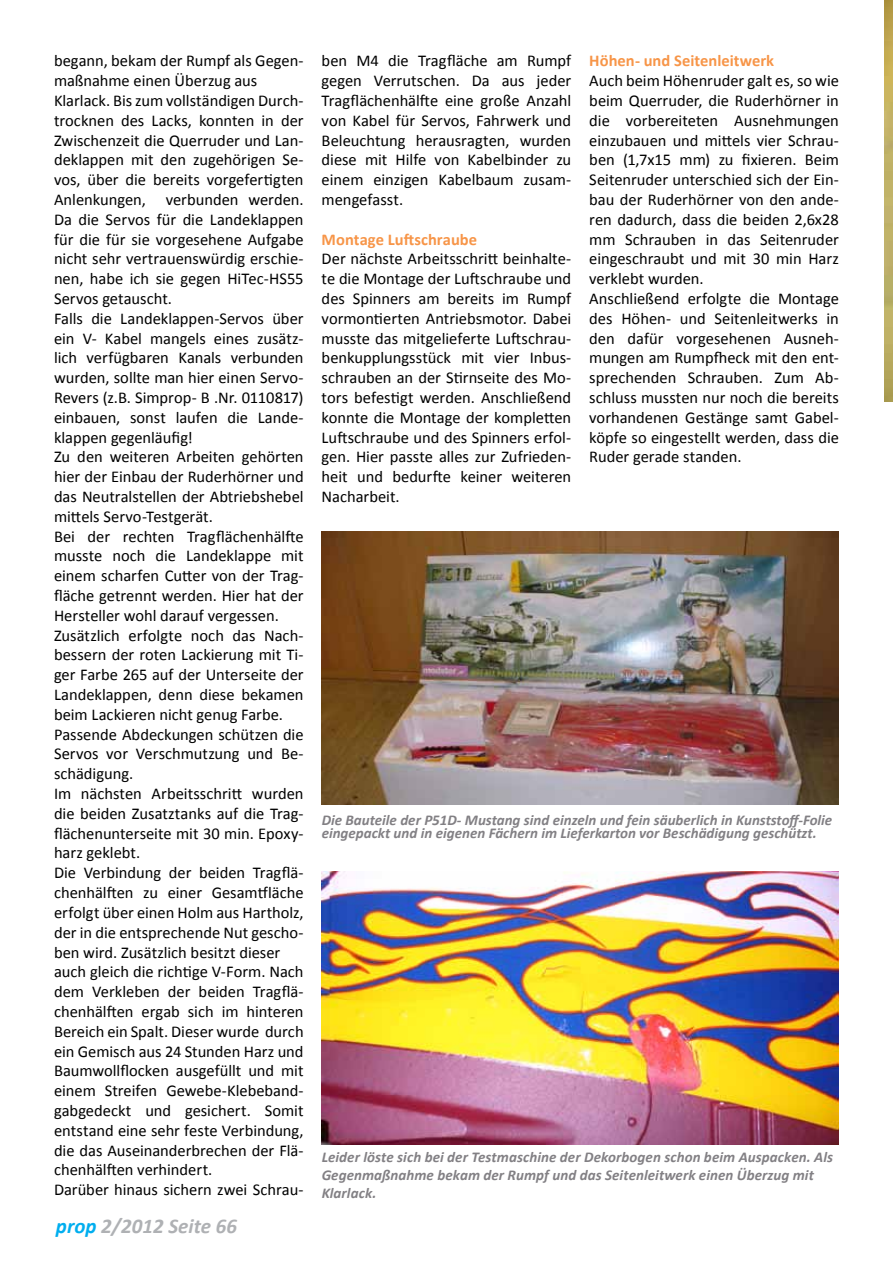
<style>
.page{position:relative;width:893px;height:1263px;background:#fff}
.page>*{position:absolute;margin:0;border:0;box-sizing:border-box;transform-origin:0 0}
.t1{font:italic 700 21px "Calibri";color:#afb1b4}
.t2{font:16.5px/19.8px "Calibri";letter-spacing:-.005em;color:#000}
.t3{font:700 16.5px "Calibri";color:#f79548}
.t4{font:italic 700 15px/18px "Calibri";color:#828084}
.s1{color:#00aeef}
</style>
<div class="page">
<img style="left:884px;top:0;width:9px;height:402px">
<img style="left:322px;top:531px;width:517px;height:274px">
<img style="left:322px;top:872px;width:517px;height:273px">
<p class="t2" style="left:54px;top:51px;width:251px">begann, bekam der Rumpf als Gegen&shy;maßnahme einen Überzug aus Klarlack. Bis zum vollständigen Durch&shy;trocknen des Lacks, konnten in der Zwischenzeit die Querruder und Lan&shy;deklappen mit den zugehörigen Se&shy;vos, über die bereits vorgefertigten Anlenkungen, verbunden werden.<br>Da die Servos für die Landeklappen für die für sie vorgesehene Aufgabe nicht sehr vertrauenswürdig erschie&shy;nen, habe ich sie gegen HiTec-HS55<br>Servos getauscht.<br>Falls die Landeklappen-Servos über ein V- Kabel mangels eines zusätz&shy;lich verfügbaren Kanals verbunden wurden, sollte man hier einen Servo-Revers (z.B. Simprop- B .Nr. 0110817) einbauen, sonst laufen die Lande&shy;klappen gegenläufig!<br>Zu den weiteren Arbeiten gehörten hier der Einbau der Ruderhörner und das Neutralstellen der Abtriebshebel mittels Servo-Testgerät.<br>Bei der rechten Tragflächenhälfte musste noch die Landeklappe mit einem scharfen Cutter von der Trag&shy;fläche getrennt werden. Hier hat der Hersteller wohl darauf vergessen.<br>Zusätzlich erfolgte noch das Nach&shy;bessern der roten Lackierung mit Ti&shy;ger Farbe 265 auf der Unterseite der Landeklappen, denn diese bekamen beim Lackieren nicht genug Farbe.<br>Passende Abdeckungen schützen die Servos vor Verschmutzung und Be&shy;schädigung.<br>Im nächsten Arbeitsschritt wurden die beiden Zusatztanks auf die Trag&shy;flächenunterseite mit 30 min. Epoxy&shy;harz geklebt.<br>Die Verbindung der beiden Tragflä&shy;chenhälften zu einer Gesamtfläche erfolgt über einen Holm aus Hartholz, der in die entsprechende Nut gescho&shy;ben wird. Zusätzlich besitzt dieser auch gleich die richtige V-Form. Nach dem Verkleben der beiden Tragflä&shy;chenhälften ergab sich im hinteren Bereich ein Spalt. Dieser wurde durch ein Gemisch aus 24 Stunden Harz und Baumwollflocken ausgefüllt und mit einem Streifen Gewebe-Klebeband&shy;gabgedeckt und gesichert. Somit entstand eine sehr feste Verbindung, die das Auseinanderbrechen der Flä&shy;chenhälften verhindert.<br>Darüber hinaus sichern zwei Schrau-</p>
<p class="t2" style="left:322px;top:51px;width:251px;text-align:justify">ben M4 die Tragfläche am Rumpf gegen Verrutschen. Da aus jeder Tragflächenhälfte eine große Anzahl von Kabel für Servos, Fahrwerk und Beleuchtung herausragten, wurden diese mit Hilfe von Kabelbinder zu einem einzigen Kabelbaum zusam&shy;mengefasst.</p>
<p class="t3" style="left:589px;top:50px;width:186px">Höhen- und Seitenleitwerk</p>
<p class="t2" style="left:589px;top:71px;width:251px">Auch beim Höhenruder galt es, so wie beim Querruder, die Ruderhörner in die vorbereiteten Ausnehmungen einzubauen und mittels vier Schrau&shy;ben (1,7x15 mm) zu fixieren. Beim<br>Seitenruder unterschied sich der Ein&shy;bau der Ruderhörner von den ande&shy;ren dadurch, dass die beiden 2,6x28 mm Schrauben in das Seitenruder eingeschraubt und mit 30 min Harz verklebt wurden.<br>Anschließend erfolgte die Montage des Höhen- und Seitenleitwerks in den dafür vorgesehenen Ausneh&shy;mungen am Rumpfheck mit den ent&shy;sprechenden Schrauben. Zum Ab&shy;schluss mussten nur noch die bereits vorhandenen Gestänge samt Gabel&shy;köpfe so eingestellt werden, dass die<br>Ruder gerade standen.</p>
<p class="t3" style="left:322px;top:229px;width:157px">Montage Luftschraube</p>
<p class="t2" style="left:322px;top:249px;width:251px;text-align:justify">Der nächste Arbeitsschritt beinhalte&shy;te die Montage der Luftschraube und des Spinners am bereits im Rumpf vormontierten Antriebsmotor. Dabei musste das mitgelieferte Luftschrau&shy;benkupplungsstück mit vier Inbus&shy;schrauben an der Stirnseite des Mo&shy;tors befestigt werden. Anschließend konnte die Montage der kompletten Luftschraube und des Spinners erfol&shy;gen. Hier passte alles zur Zufrieden&shy;heit und bedurfte keiner weiteren Nacharbeit.</p>
<p class="t4" style="left:322px;top:813px;width:512px;line-height:13.5px">Die Bauteile der P51D- Mustang sind einzeln und fein säuberlich in Kunststoff-Folie eingepackt und in eigenen Fächern im Lieferkarton vor Beschädigung geschützt.</p>
<p class="t4" style="left:322px;top:1147px;width:513px">Leider löste sich bei der Testmaschine der Dekorbogen schon beim Auspacken. Als<br>Gegenmaßnahme bekam der Rumpf und das Seitenleitwerk einen Überzug mit<br>Klarlack.</p>
<p class="t1" style="left:56px;top:1213px;width:183px"><span class="s1">prop</span> 2/2012 Seite 66</p>
</div>
